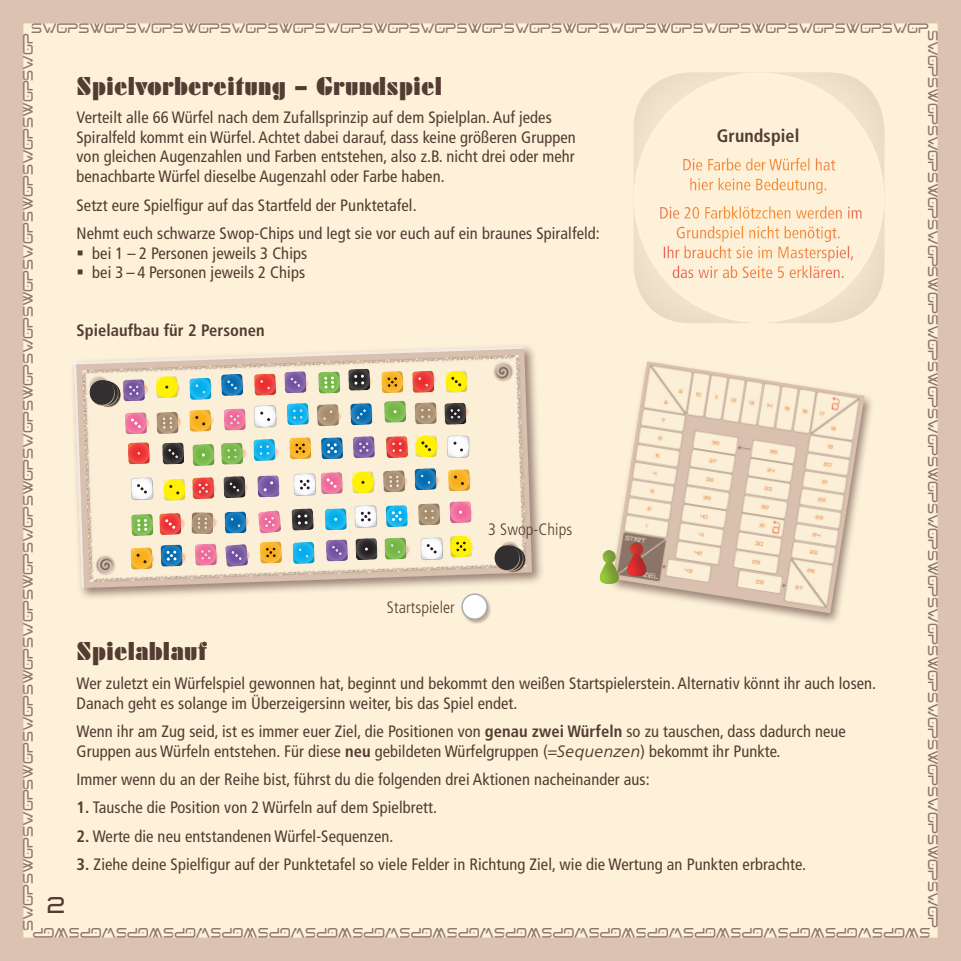
<style>
.page{position:relative;width:961px;height:961px;background:#fff}
.page>*{position:absolute;margin:0;border:0;box-sizing:border-box;transform-origin:0 0}
.t1{font:27px "Futura Bla D";letter-spacing:.005em;color:#533c32}
.t2{font:22.5px "Netron";color:#533c32}
.t3{font:700 condensed 18px "Frutiger LT Std";letter-spacing:.005em;color:#533c32}
.t4{font:condensed 16.5px/19.8px "Frutiger LT Std";letter-spacing:.005em;color:#533c32}
.t5{font:700 condensed 16.5px "Frutiger LT Std";letter-spacing:.005em;color:#533c32}
.t6{font:300 condensed 16.5px "Frutiger LT Std";letter-spacing:.005em;color:#533c32}
.t7{font:13.5px "Netron";letter-spacing:-.025em;color:#8d766a}
.s1{font-weight:700}
.s2{font-family:"Frutiger Neue LT Pro";font-style:italic;font-stretch:normal}
</style>
<div class="page">
<div style="left:12px;top:12px;width:937px;height:937px;background:#fef1d9"></div>
<div style="left:0;top:0;width:961px;height:961px;border:23px solid #dcc2b1"></div>
<div style="left:69px;top:342px;width:475px;height:259px;background:#8d766a;opacity:.9"></div>
<img style="left:74px;top:346px;width:458px;height:242px">
<div style="left:631px;top:68px;width:254px;height:255px;background:#fff;opacity:.34"></div>
<svg style="left:86px;top:358px;width:399px;height:214px"></svg>
<svg style="left:491px;top:542px;width:37px;height:33px"></svg>
<div style="left:461px;top:593px;width:31px;height:32px;background:#8d766a;opacity:.51"></div>
<svg style="left:458px;top:590px;width:33px;height:33px"></svg>
<div style="left:607px;top:358px;width:267px;height:268px;background:#8d766a;opacity:.9"></div>
<img style="left:613px;top:361px;width:252px;height:252px">
<div style="left:626px;top:542px;width:23px;height:36px;background:#231f20;opacity:.3"></div>
<svg style="left:607px;top:547px;width:42px;height:37px"></svg>
<div style="left:599px;top:550px;width:22px;height:36px;background:#231f20;opacity:.3"></div>
<p class="t7" style="left:31px;top:19px;width:900px">SWOPSWOPSWOPSWOPSWOPSWOPSWOPSWOPSWOPSWOPSWOPSWOPSWOPSWOPSWOPSWOPSWOPSWOPSWOP</p>
<p class="t7" style="left:942px;top:30px;width:900px;rotate:90deg">SWOPSWOPSWOPSWOPSWOPSWOPSWOPSWOPSWOPSWOPSWOPSWOPSWOPSWOPSWOPSWOPSWOPSWOPSWOP</p>
<p class="t7" style="left:19px;top:931px;width:900px;rotate:-90deg">SWOPSWOPSWOPSWOPSWOPSWOPSWOPSWOPSWOPSWOPSWOPSWOPSWOPSWOPSWOPSWOPSWOPSWOPSWOP</p>
<h1 class="t1" style="left:77px;top:69px;width:367px">Spielvorbereitung – Grundspiel</h1>
<p class="t4" style="left:77px;top:107px;width:501px">Verteilt alle 66 Würfel nach dem Zufallsprinzip auf dem Spielplan. Auf jedes Spiralfeld kommt ein Würfel. Achtet dabei darauf, dass keine größeren Gruppen von gleichen Augenzahlen und Farben entstehen, also z.B. nicht drei oder mehr benachbarte Würfel dieselbe Augenzahl oder Farbe haben.</p>
<p class="t4" style="left:77px;top:191px;width:525px;line-height:28.3px">Setzt eure Spielfigur auf das Startfeld der Punktetafel.<br>Nehmt euch schwarze Swop-Chips und legt sie vor euch auf ein braunes Spiralfeld:</p>
<p class="t4" style="left:77px;top:243px;width:232px">▪ bei 1 – 2 Personen jeweils 3 Chips</p>
<p class="t4" style="left:77px;top:263px;width:230px">▪ bei 3 – 4 Personen jeweils 2 Chips</p>
<p class="t3" style="left:717px;top:125px;width:84px">Grundspiel</p>
<p class="t5" style="left:77px;top:320px;width:190px">Spielaufbau für 2 Personen</p>
<p class="t6" style="left:488px;top:520px;width:86px">3 Swop-Chips</p>
<p class="t6" style="left:387px;top:598px;width:69px">Startspieler</p>
<h1 class="t1" style="left:77px;top:635px;width:132px">Spielablauf</h1>
<p class="t4" style="left:77px;top:673px;width:801px">Wer zuletzt ein Würfelspiel gewonnen hat, beginnt und bekommt den weißen Startspielerstein. Alternativ könnt ihr auch losen.<br>Danach geht es solange im Überzeigersinn weiter, bis das Spiel endet.</p>
<p class="t4" style="left:77px;top:721px;width:771px">Wenn ihr am Zug seid, ist es immer euer Ziel, die Positionen von <span class="s1">genau zwei Würfeln</span> so zu tauschen, dass dadurch neue<br>Gruppen aus Würfeln entstehen. Für diese <span class="s1">neu</span> gebildeten Würfelgruppen (<span class="s2">=Sequenzen</span>) bekommt ihr Punkte.</p>
<p class="t4" style="left:77px;top:769px;width:575px">Immer wenn du an der Reihe bist, führst du die folgenden drei Aktionen nacheinander aus:</p>
<p class="t4" style="left:77px;top:798px;width:362px"><span class="s1">1.</span> Tausche die Position von 2 Würfeln auf dem Spielbrett.</p>
<p class="t4" style="left:77px;top:826px;width:318px"><span class="s1">2.</span> Werte die neu entstandenen Würfel-Sequenzen.</p>
<p class="t4" style="left:77px;top:854px;width:731px"><span class="s1">3.</span> Ziehe deine Spielfigur auf der Punktetafel so viele Felder in Richtung Ziel, wie die Wertung an Punkten erbrachte.</p>
<h2 class="t2" style="left:47px;top:890px;width:20px">2</h2>
<p class="t7" style="left:930px;top:942px;width:900px;rotate:-180deg">SWOPSWOPSWOPSWOPSWOPSWOPSWOPSWOPSWOPSWOPSWOPSWOPSWOPSWOPSWOPSWOPSWOPSWOPSWOP</p>
</div>
